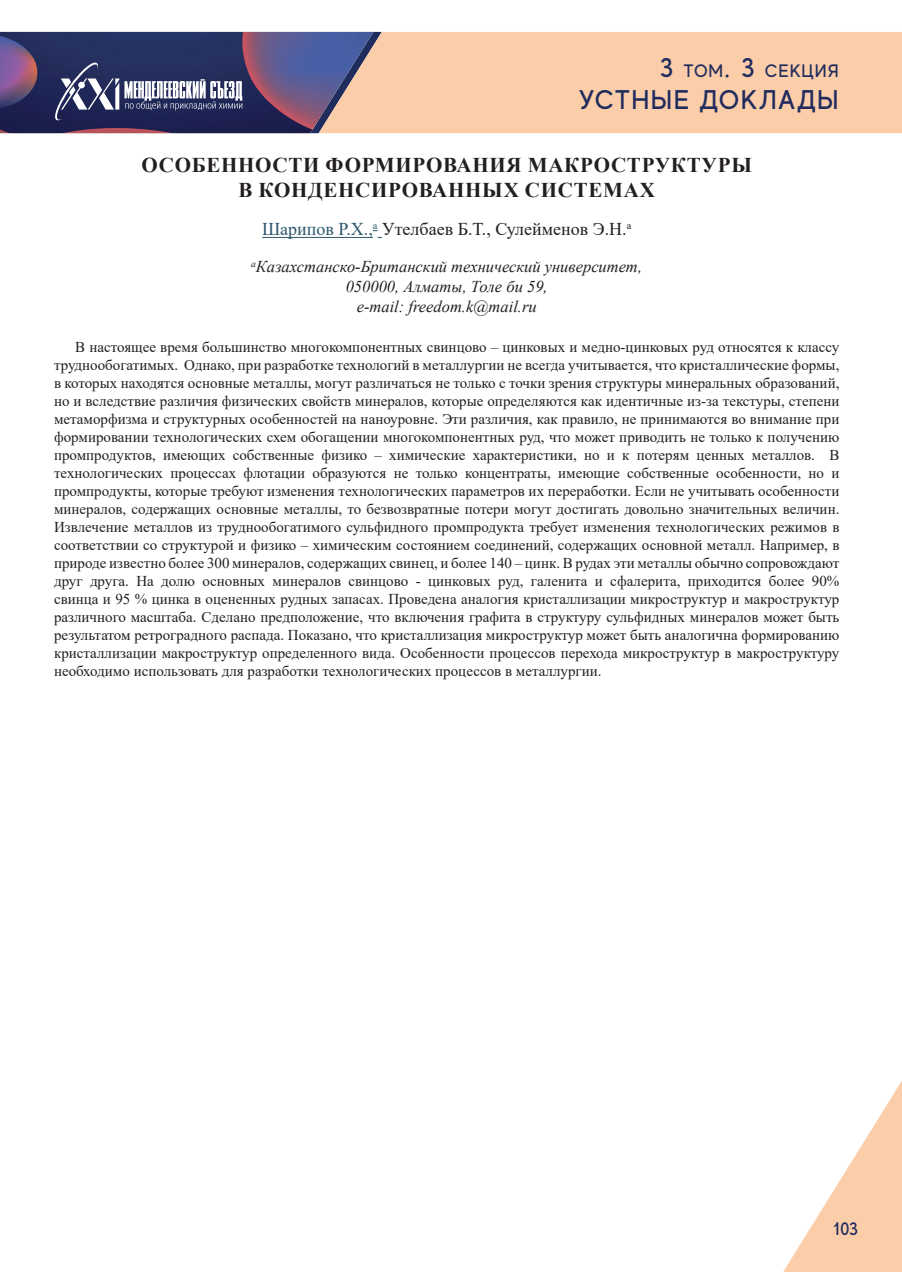
<style>
.page{position:relative;width:902px;height:1272px;background:#fff}
.page>*{position:absolute;margin:0;border:0;box-sizing:border-box;transform-origin:0 0}
.t1{font:500 27px "MADE Evolve Sans";letter-spacing:.05em;color:#1f2c5d}
.t2{font:700 21px/25.2px "Times New Roman";letter-spacing:.035em;color:#231f20;text-align:center}
.t3{font:18px "Times New Roman";color:#231f20}
.t4{font:500 18px "MADE Evolve Sans";letter-spacing:.05em;color:#1f2c5d}
.t5{font:italic 16.5px/19.8px "Times New Roman";color:#231f20;text-align:center}
.t6{font:15px/18px "Times New Roman";color:#231f20;text-align:justify}
.s1{font-size:27px}
.s2{color:#2e576f}
</style>
<div class="page">
<div style="left:382px;top:32px;width:519px;height:101px;background:#fccda9"></div>
<svg style="left:784px;top:1082px;width:117px;height:189px"></svg>
<svg style="left:0;top:32px;width:382px;height:101px;background:#575277"></svg>
<hr style="left:262px;top:237px;width:111px;height:1px;background:#2e576f">
<p class="t4" style="left:659px;top:59px;width:181px"><span class="s1">3</span> ТОМ<span class="s1">. 3</span> СЕКЦИЯ</p>
<h1 class="t1" style="left:578px;top:83px;width:261px">УСТНЫЕ ДОКЛАДЫ</h1>
<h2 class="t2" style="left:141px;top:151px;width:612px">ОСОБЕННОСТИ ФОРМИРОВАНИЯ МАКРОСТРУКТУРЫ<br>В КОНДЕНСИРОВАННЫХ СИСТЕМАХ</h2>
<p class="t3" style="left:262px;top:217px;width:371px"><span class="s2">Шарипов Р.Х.,</span><sup>а</sup> Утелбаев Б.Т., Сулейменов Э.Н.<sup>а</sup></p>
<p class="t5" style="left:251px;top:256px;width:393px"><sup>а</sup>Казахстанско-Британский технический университет,<br>050000, Алматы, Толе би 59,<br>e-mail: freedom.k@mail.ru</p>
<p class="t6" style="left:54px;top:337px;width:786px;text-indent:21px">В настоящее время большинство многокомпонентных свинцово – цинковых и медно-цинковых руд относятся к классу труднообогатимых. Однако, при разработке технологий в металлургии не всегда учитывается, что кристаллические формы, в которых находятся основные металлы, могут различаться не только с точки зрения структуры минеральных образований, но и вследствие различия физических свойств минералов, которые определяются как идентичные из-за текстуры, степени метаморфизма и структурных особенностей на наноуровне. Эти различия, как правило, не принимаются во внимание при формировании технологических схем обогащении многокомпонентных руд, что может приводить не только к получению промпродуктов, имеющих собственные физико – химические характеристики, но и к потерям ценных металлов. В технологических процессах флотации образуются не только концентраты, имеющие собственные особенности, но и промпродукты, которые требуют изменения технологических параметров их переработки. Если не учитывать особенности минералов, содержащих основные металлы, то безвозвратные потери могут достигать довольно значительных величин.<br>Извлечение металлов из труднообогатимого сульфидного промпродукта требует изменения технологических режимов в соответствии со структурой и физико – химическим состоянием соединений, содержащих основной металл. Например, в природе известно более 300 минералов, содержащих свинец, и более 140 – цинк. В рудах эти металлы обычно сопровождают друг друга. На долю основных минералов свинцово - цинковых руд, галенита и сфалерита, приходится более 90% свинца и 95 % цинка в оцененных рудных запасах. Проведена аналогия кристаллизации микроструктур и макроструктур различного масштаба. Сделано предположение, что включения графита в структуру сульфидных минералов может быть результатом ретроградного распада. Показано, что кристаллизация микроструктур может быть аналогична формированию кристаллизации макроструктур определенного вида. Особенности процессов перехода микроструктур в макроструктуру необходимо использовать для разработки технологических процессов в металлургии.</p>
<p class="t4" style="left:833px;top:1217px;width:26px">103</p>
</div>
